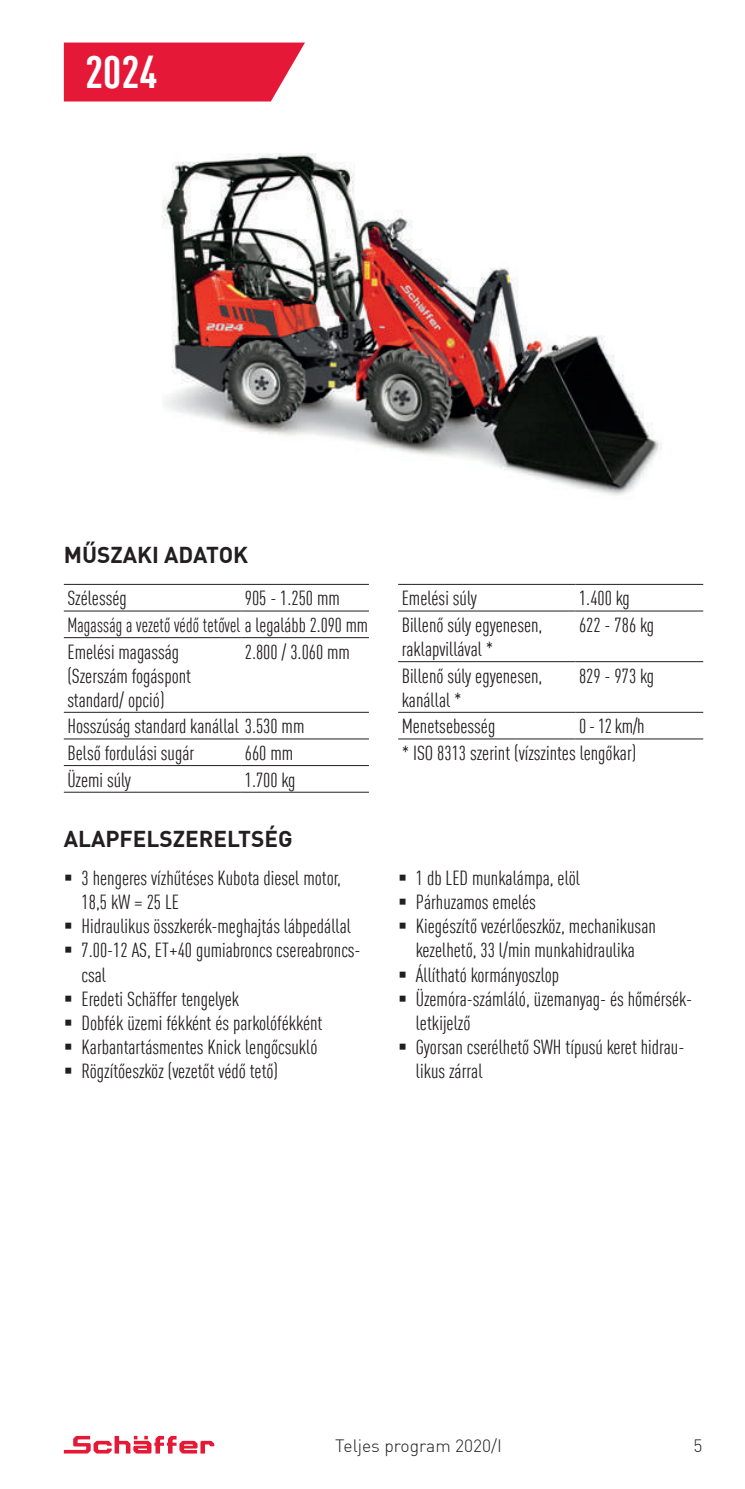
<style>
.page{position:relative;width:745px;height:1489px;background:#fff}
.page>*{position:absolute;margin:0;border:0;box-sizing:border-box;transform-origin:0 0}
.t1{font:700 condensed 45px "DIN Offc Pro";color:#fff}
.t2{font:700 22.5px "DIN Offc Pro";color:#231f20}
.t3{font:condensed 20px/24px "DIN Offc Pro";color:#231f20}
.t4{font:300 17.5px "DIN Offc Pro";color:#231f20}
</style>
<div class="page">
<svg style="left:64px;top:1435px;width:150px;height:18px"></svg>
<svg style="left:64px;top:43px;width:241px;height:58px;background:#e62845"></svg>
<img style="left:162px;top:153px;width:500px;height:343px">
<hr style="left:64px;top:584px;width:177px;height:1px;background:#231f20">
<hr style="left:241px;top:584px;width:128px;height:1px;background:#231f20">
<hr style="left:64px;top:610px;width:177px;height:1px;background:#231f20">
<hr style="left:241px;top:610px;width:128px;height:1px;background:#231f20">
<hr style="left:64px;top:637px;width:177px;height:1px;background:#231f20">
<hr style="left:241px;top:637px;width:128px;height:1px;background:#231f20">
<hr style="left:64px;top:712px;width:177px;height:1px;background:#231f20">
<hr style="left:241px;top:712px;width:128px;height:1px;background:#231f20">
<hr style="left:64px;top:738px;width:177px;height:1px;background:#231f20">
<hr style="left:241px;top:738px;width:128px;height:1px;background:#231f20">
<hr style="left:64px;top:765px;width:177px;height:1px;background:#231f20">
<hr style="left:241px;top:765px;width:128px;height:1px;background:#231f20">
<hr style="left:64px;top:791px;width:177px;height:1px;background:#231f20">
<hr style="left:241px;top:791px;width:128px;height:1px;background:#231f20">
<hr style="left:398px;top:584px;width:177px;height:1px;background:#231f20">
<hr style="left:575px;top:584px;width:127px;height:1px;background:#231f20">
<hr style="left:398px;top:610px;width:177px;height:1px;background:#231f20">
<hr style="left:575px;top:610px;width:127px;height:1px;background:#231f20">
<hr style="left:398px;top:661px;width:177px;height:1px;background:#231f20">
<hr style="left:575px;top:661px;width:127px;height:1px;background:#231f20">
<hr style="left:398px;top:712px;width:177px;height:1px;background:#231f20">
<hr style="left:575px;top:712px;width:127px;height:1px;background:#231f20">
<hr style="left:398px;top:738px;width:177px;height:1px;background:#231f20">
<hr style="left:575px;top:738px;width:127px;height:1px;background:#231f20">
<h1 class="t1" style="left:85px;top:39px;width:74px">2024</h1>
<p class="t2" style="left:64px;top:537px;width:186px">MŰSZAKI ADATOK</p>
<p class="t3" style="left:67px;top:584px;width:302px;line-height:26.5px;text-indent:177px">905 - 1.250 mm<br>Magasság a vezető védő tetővel a legalább 2.090 mm<br>Emelési magasság</p>
<p class="t3" style="left:67px;top:662px;width:125px">(Szerszám fogáspont standard/ opció)</p>
<p class="t3" style="left:67px;top:585px;width:61px">Szélesség</p>
<p class="t3" style="left:244px;top:638px;width:107px">2.800 / 3.060 mm</p>
<p class="t3" style="left:67px;top:711px;width:238px;line-height:26.5px">Hosszúság standard kanállal 3.530 mm<br>Belső fordulási sugár</p>
<p class="t3" style="left:244px;top:739px;width:50px">660 mm</p>
<p class="t3" style="left:67px;top:766px;width:65px">Üzemi súly</p>
<p class="t3" style="left:244px;top:766px;width:52px">1.700 kg</p>
<p class="t2" style="left:64px;top:821px;width:230px">ALAPFELSZERELTSÉG</p>
<p class="t3" style="left:81px;top:865px;width:261px;text-indent:-18px">▪ 3 hengeres vízhűtéses Kubota diesel motor,<br>18,5 kW = 25 LE</p>
<p class="t3" style="left:64px;top:913px;width:288px">▪ Hidraulikus összkerék-meghajtás lábpedállal</p>
<p class="t3" style="left:81px;top:937px;width:280px;text-indent:-18px">▪ 7.00-12 AS, ET+40 gumiabroncs csereabronc - csal</p>
<p class="t3" style="left:64px;top:985px;width:177px">▪ Eredeti Schäffer tengelyek</p>
<p class="t3" style="left:64px;top:1009px;width:260px">▪ Dobfék üzemi fékként és parkolófékként</p>
<p class="t3" style="left:64px;top:1033px;width:255px">▪ Karbantartásmentes Knick lengőcsukló</p>
<p class="t3" style="left:64px;top:1057px;width:216px">▪ Rögzítőeszköz (vezetőt védő tető)</p>
<p class="t3" style="left:401px;top:585px;width:76px">Emelési súly</p>
<p class="t3" style="left:578px;top:585px;width:52px">1.400 kg</p>
<p class="t3" style="left:401px;top:611px;width:142px">Billenő súly egyenesen, raklapvillával *</p>
<p class="t3" style="left:578px;top:611px;width:76px">622 - 786 kg</p>
<p class="t3" style="left:401px;top:662px;width:142px">Billenő súly egyenesen, kanállal *</p>
<p class="t3" style="left:578px;top:662px;width:76px">829 - 973 kg</p>
<p class="t3" style="left:401px;top:713px;width:95px">Menetsebesség</p>
<p class="t3" style="left:401px;top:711px;width:244px;line-height:26.5px;text-indent:177px">0 - 12 km/h * ISO 8313 szerint (vízszintes lengőkar)</p>
<p class="t3" style="left:398px;top:865px;width:183px">▪ 1 db LED munkalámpa, elöl</p>
<p class="t3" style="left:398px;top:889px;width:139px">▪ Párhuzamos emelés</p>
<p class="t3" style="left:398px;top:913px;width:259px;text-align:center">▪ Kiegészítő vezérlőeszköz, mechanikusan kezelhető, 33 l/min munkahidraulika</p>
<p class="t3" style="left:398px;top:961px;width:162px">▪ Állítható kormányoszlop</p>
<p class="t3" style="left:415px;top:985px;width:277px;text-indent:-18px">▪ Üzemóra-számláló, üzemanyag- és hőmérsék&shy;letkijelző</p>
<p class="t3" style="left:415px;top:1033px;width:270px;text-indent:-18px">▪ Gyorsan cserélhető SWH típusú keret hidrau&shy;likus zárral</p>
<p class="t4" style="left:335px;top:1431px;width:168px">Teljes program 2020/I</p>
<p class="t4" style="left:693px;top:1431px;width:10px">5</p>
</div>
